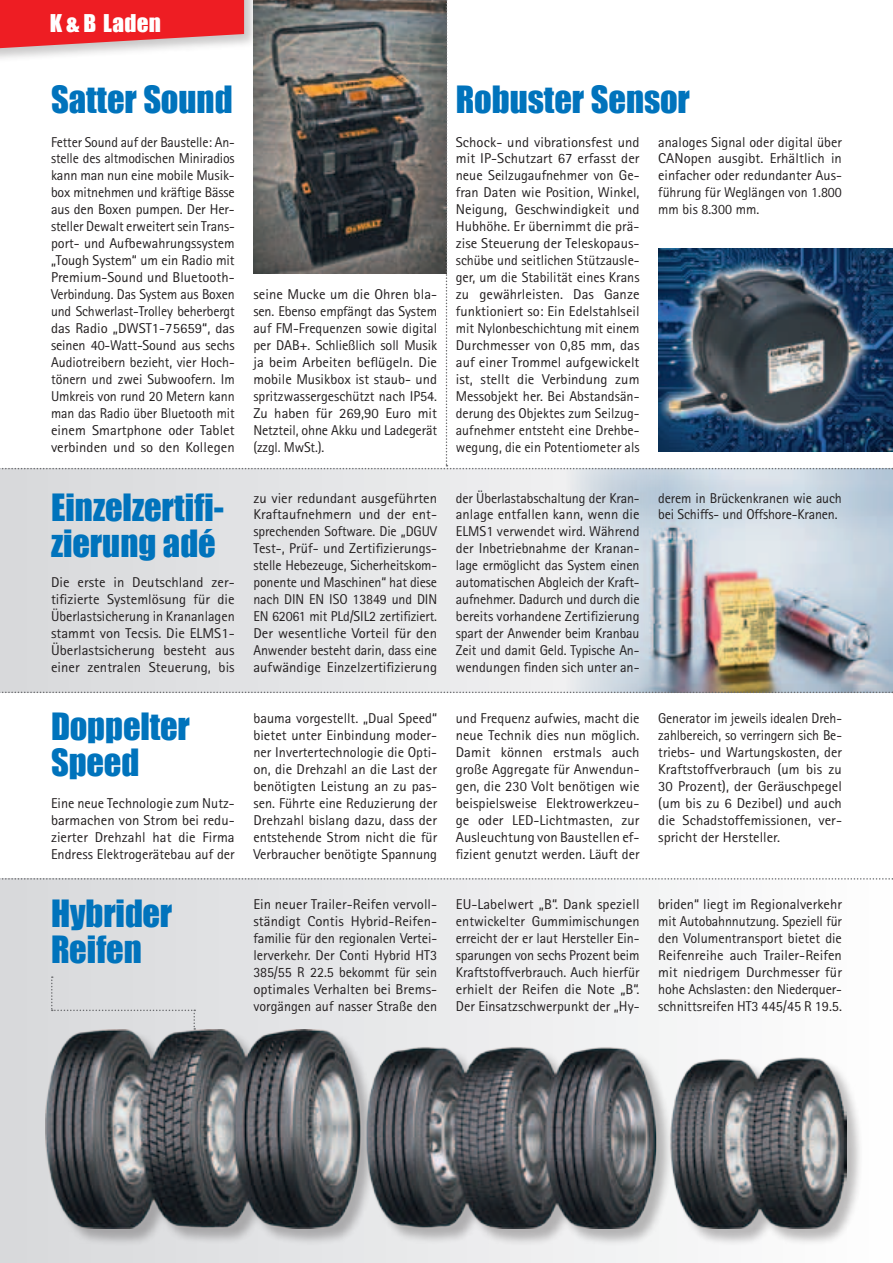
<style>
.page{position:relative;width:893px;height:1263px;background:#fff}
.page>*{position:absolute;margin:0;border:0;box-sizing:border-box;transform-origin:0 0}
.t1{font:34.5px/36px "Impact";color:#0073bc}
.t2{font:22.5px "Impact";letter-spacing:.015em;color:#fff}
.t3{font:14.25px/17px "Rotis Sans Serif";color:#231f20;text-align:justify}
</style>
<div class="page">
<div style="left:0;top:879px;width:893px;height:384px;background:linear-gradient(to right,#d7d8da,#fefefe)"></div>
<div style="left:0;top:469px;width:893px;height:223px;background:#e3e4e6"></div>
<svg style="left:0;top:878px;width:893px;height:2px;background:#c8c9ca"></svg>
<div style="left:46px;top:1030px;width:818px;height:216px;background:#231f20;opacity:.3"></div>
<img style="left:46px;top:1030px;width:801px;height:199px">
<img style="left:567px;top:469px;width:326px;height:223px">
<svg style="left:0;top:692px;width:893px;height:1px"></svg>
<svg style="left:0;top:0;width:893px;height:469px"></svg>
<div style="left:51px;top:976px;width:144px;height:54px;background:#dcdddf"></div>
<h2 class="t2" style="left:50px;top:6px;width:112px">K &amp; B Laden</h2>
<h1 class="t1" style="left:51px;top:81px;width:183px">Satter Sound</h1>
<h1 class="t1" style="left:456px;top:81px;width:236px">Robuster Sensor</h1>
<p class="t3" style="left:51px;top:133px;width:185px">Fetter Sound auf der Baustelle: An&shy;stelle des altmodischen Miniradios kann man nun eine mobile Musik&shy;box mitnehmen und kräftige Bässe aus den Boxen pumpen. Der Her&shy;steller Dewalt erweitert sein Trans&shy;port- und Aufbewahrungssystem „Tough System“ um ein Radio mit Premium-Sound und Bluetooth-Verbindung. Das System aus Boxen und Schwerlast-Trolley beherbergt das Radio „DWST1-75659“, das seinen 40-Watt-Sound aus sechs Audiotreibern bezieht, vier Hoch&shy;tönern und zwei Subwoofern. Im Umkreis von rund 20 Metern kann man das Radio über Bluetooth mit einem Smartphone oder Tablet verbinden und so den Kollegen</p>
<h1 class="t1" style="left:51px;top:489px;width:175px">Einzelzertifi-</h1>
<h1 class="t1" style="left:51px;top:525px;width:166px">zierung adé</h1>
<p class="t3" style="left:51px;top:574px;width:185px">Die erste in Deutschland zer&shy;tifizierte Systemlösung für die Überlastsicherung in Krananlagen stammt von Tecsis. Die ELMS1- Überlastsicherung besteht aus einer zentralen Steuerung, bis</p>
<h1 class="t1" style="left:51px;top:708px;width:140px">Doppelter<br>Speed</h1>
<p class="t3" style="left:51px;top:794px;width:185px">Eine neue Technologie zum Nutz&shy;barmachen von Strom bei redu&shy;zierter Drehzahl hat die Firma Endress Elektrogerätebau auf der</p>
<h1 class="t1" style="left:51px;top:894px;width:123px">Hybrider<br>Reifen</h1>
<p class="t3" style="left:253px;top:286px;width:185px">seine Mucke um die Ohren bla&shy;sen. Ebenso empfängt das System auf FM-Frequenzen sowie digital per DAB+. Schließlich soll Musik ja beim Arbeiten beflügeln. Die mobile Musikbox ist staub- und spritzwassergeschützt nach IP54.<br>Zu haben für 269,90 Euro mit Netzteil, ohne Akku und Ladegerät (zzgl. MwSt.).</p>
<p class="t3" style="left:456px;top:133px;width:185px">Schock- und vibrationsfest und mit IP-Schutzart 67 erfasst der neue Seilzugaufnehmer von Ge&shy;fran Daten wie Position, Winkel, Neigung, Geschwindigkeit und Hubhöhe. Er übernimmt die prä&shy;zise Steuerung der Teleskopaus&shy;schübe und seitlichen Stützausle&shy;ger, um die Stabilität eines Krans zu gewährleisten. Das Ganze funktioniert so: Ein Edelstahlseil mit Nylonbeschichtung mit einem Durchmesser von 0,85 mm, das auf einer Trommel aufgewickelt ist, stellt die Verbindung zum Messobjekt her. Bei Abstandsän&shy;derung des Objektes zum Seilzug&shy;aufnehmer entsteht eine Drehbe&shy;wegung, die ein Potentiometer als</p>
<p class="t3" style="left:658px;top:133px;width:185px">analoges Signal oder digital über CANopen ausgibt. Erhältlich in einfacher oder redundanter Aus&shy;führung für Weglängen von 1.800 mm bis 8.300 mm.</p>
<p class="t3" style="left:253px;top:489px;width:185px">zu vier redundant ausgeführten Kraftaufnehmern und der ent&shy;sprechenden Software. Die „DGUV Test-, Prüf- und Zertifizierungs&shy;stelle Hebezeuge, Sicherheitskom&shy;ponente und Maschinen“ hat diese nach DIN EN ISO 13849 und DIN EN 62061 mit PLd/SIL2 zertifiziert.<br>Der wesentliche Vorteil für den Anwender besteht darin, dass eine aufwändige Einzelzertifizierung</p>
<p class="t3" style="left:456px;top:489px;width:185px">der Überlastabschaltung der Kran&shy;anlage entfallen kann, wenn die ELMS1 verwendet wird. Während der Inbetriebnahme der Kranan&shy;lage ermöglicht das System einen automatischen Abgleich der Kraft&shy;aufnehmer. Dadurch und durch die bereits vorhandene Zertifizierung spart der Anwender beim Kranbau Zeit und damit Geld. Typische An&shy;wendungen finden sich unter an-</p>
<p class="t3" style="left:658px;top:489px;width:185px">derem in Brückenkranen wie auch</p>
<p class="t3" style="left:658px;top:506px;width:181px">bei Schiffs- und Offshore-Kranen.</p>
<p class="t3" style="left:253px;top:709px;width:185px">bauma vorgestellt. „Dual Speed“ bietet unter Einbindung moder&shy;ner Invertertechnologie die Opti&shy;on, die Drehzahl an die Last der benötigten Leistung an zu pas&shy;sen. Führte eine Reduzierung der Drehzahl bislang dazu, dass der entstehende Strom nicht die für Verbraucher benötigte Spannung</p>
<p class="t3" style="left:456px;top:709px;width:185px;text-align:left">und Frequenz aufwies, macht die neue Technik dies nun möglich.<br>Damit können erstmals auch große Aggregate für Anwendun&shy;gen, die 230 Volt benötigen wie beispielsweise Elektrowerkzeu&shy;ge oder LED-Lichtmasten, zur<br>Ausleuchtung von Baustellen ef-- fizient genutzt werden. Läuft der</p>
<p class="t3" style="left:658px;top:709px;width:185px">Generator im jeweils idealen Dreh&shy;zahlbereich, so verringern sich Be&shy;triebs- und Wartungskosten, der Kraftstoffverbrauch (um bis zu 30 Prozent), der Geräuschpegel (um bis zu 6 Dezibel) und auch die Schadstoffemissionen, ver&shy;spricht der Hersteller.</p>
<p class="t3" style="left:253px;top:896px;width:185px">Ein neuer Trailer-Reifen vervoll&shy;ständigt Contis Hybrid-Reifen&shy;familie für den regionalen Vertei&shy;lerverkehr. Der Conti Hybrid HT3<br>385/55 R 22.5 bekommt für sein optimales Verhalten bei Brems&shy;vorgängen auf nasser Straße den</p>
<p class="t3" style="left:456px;top:896px;width:185px">EU-Labelwert „B“. Dank speziell entwickelter Gummimischungen erreicht der er laut Hersteller Ein&shy;sparungen von sechs Prozent beim Kraftstoffverbrauch. Auch hierfür erhielt der Reifen die Note „B“.<br>Der Einsatzschwerpunkt der „Hy-</p>
<p class="t3" style="left:658px;top:896px;width:185px">briden“ liegt im Regionalverkehr mit Autobahnnutzung. Speziell für den Volumentransport bietet die Reifenreihe auch Trailer-Reifen mit niedrigem Durchmesser für hohe Achslasten: den Niederquer&shy;schnittsreifen HT3 445/45 R 19.5.</p>
</div>
